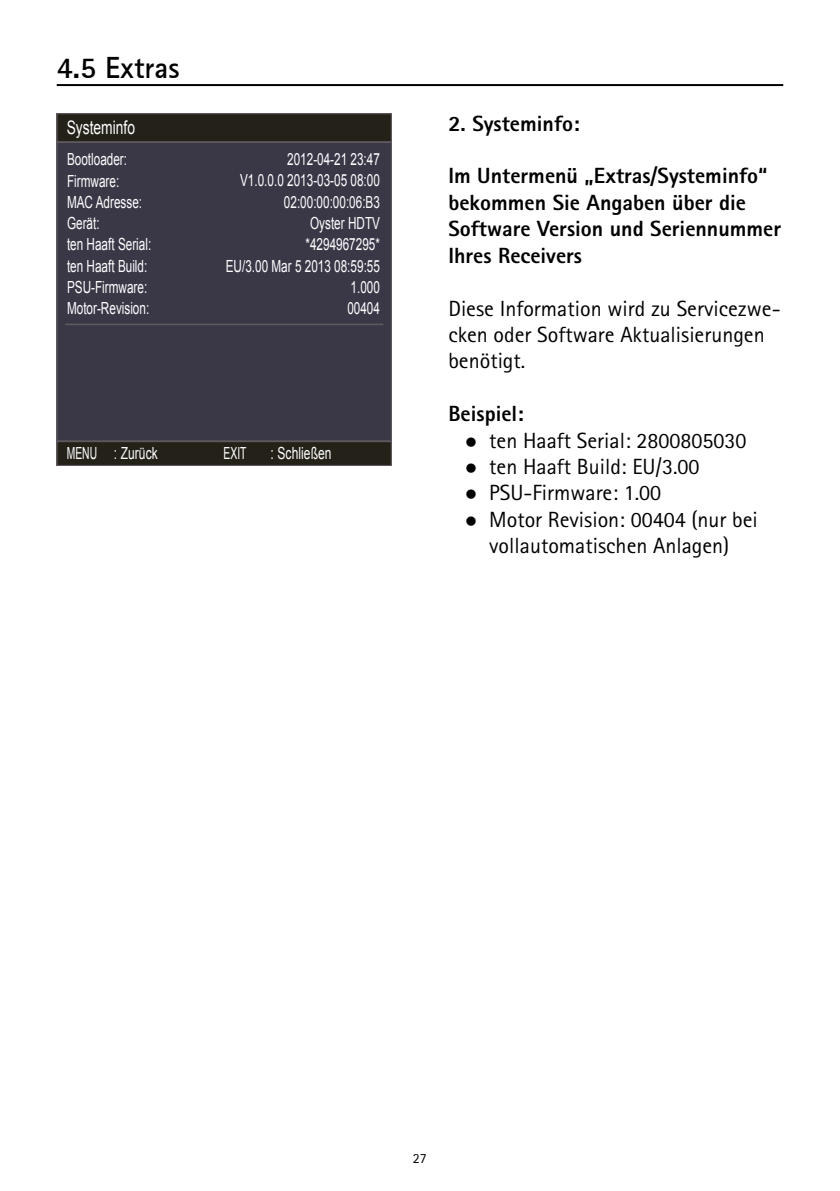
<style>
.page{position:relative;width:840px;height:1191px;background:#fff}
.page>*{position:absolute;margin:0;border:0;box-sizing:border-box;transform-origin:0 0}
.t1{font:700 30px "Libre Sans Serif S Si";color:#000}
.t2{font:22px/26.4px "Rotis Sans Serif";color:#000}
.t3{font:800 22px/26.4px "Rotis Sans Serif";color:#000}
.t4{font:18.6px "Arial";color:#fff;scale:.74 1}
.t5{font:16.8px/21.4px "Arial";color:#fff;scale:.7 1}
.t6{font:16.8px "Arial";color:#fff;scale:.62 1}
.t7{font:16.8px "Arial";color:#fff;scale:.72 1}
.t8{font:14px "Rotis Sans Serif";color:#000}
</style>
<div class="page">
<hr style="left:57px;top:84px;width:725px;height:2px;background:#000">
<div style="left:57px;top:113px;width:334px;height:29px;background:#242119"></div>
<div style="left:57px;top:113px;width:334px;height:30px;border:2px solid #5d585b"></div>
<div style="left:57px;top:142px;width:334px;height:299px;background:#3a3747"></div>
<div style="left:57px;top:141px;width:334px;height:301px;border:2px solid #5d585b"></div>
<div style="left:57px;top:441px;width:334px;height:25px;background:#242119"></div>
<div style="left:57px;top:440px;width:334px;height:26px;border:2px solid #5d585b"></div>
<hr style="left:65px;top:323px;width:318px;height:2px;background:#5d585b">
<h1 class="t1" style="left:57px;top:49px;width:124px">4.5 Extras</h1>
<p class="t4" style="left:67px;top:115px;width:94px">Systeminfo</p>
<p class="t5" style="left:67px;top:149px;width:122px">Bootloader:<br>Firmware:<br>MAC Adresse:<br>Gerät:<br>ten Haaft Serial: ten Haaft Build:<br>PSU-Firmware:<br>Motor-Revision:</p>
<p class="t5" style="left:226px;top:149px;width:222px;text-align:right">2012-04-21 23:47<br>V1.0.0.0 2013-03-05 08:00<br>02:00:00:00:06:B3<br>Oyster HDTV<br>*4294967295*<br>EU/3.00 Mar 5 2013 08:59:55<br>1.000<br>00404</p>
<p class="t6" style="left:67px;top:442px;width:148px">MENU : Zurück</p>
<p class="t6" style="left:223px;top:442px;width:39px">EXIT</p>
<p class="t7" style="left:270px;top:442px;width:86px">: Schließen</p>
<h2 class="t3" style="left:448px;top:110px;width:133px">2. Systeminfo:</h2>
<h2 class="t3" style="left:448px;top:162px;width:334px">Im Untermenü „Extras/Systeminfo“ bekommen Sie Angaben über die<br>Software Version und Seriennummer<br>Ihres Receivers</h2>
<h2 class="t2" style="left:448px;top:295px;width:333px">Diese Information wird zu Servicezwe&shy;cken oder Software Aktualisierungen benötigt.</h2>
<h2 class="t3" style="left:448px;top:400px;width:77px">Beispiel:</h2>
<h2 class="t2" style="left:465px;top:427px;width:283px">● ten Haaft Serial: 2800805030</h2>
<h2 class="t2" style="left:465px;top:453px;width:236px">● ten Haaft Build: EU/3.00</h2>
<h2 class="t2" style="left:465px;top:479px;width:197px">● PSU-Firmware: 1.00</h2>
<h2 class="t2" style="left:465px;top:506px;width:294px;text-align:center">● Motor Revision: 00404 (nur bei vollautomatischen Anlagen)</h2>
<p class="t8" style="left:413px;top:1149px;width:15px">27</p>
</div>
